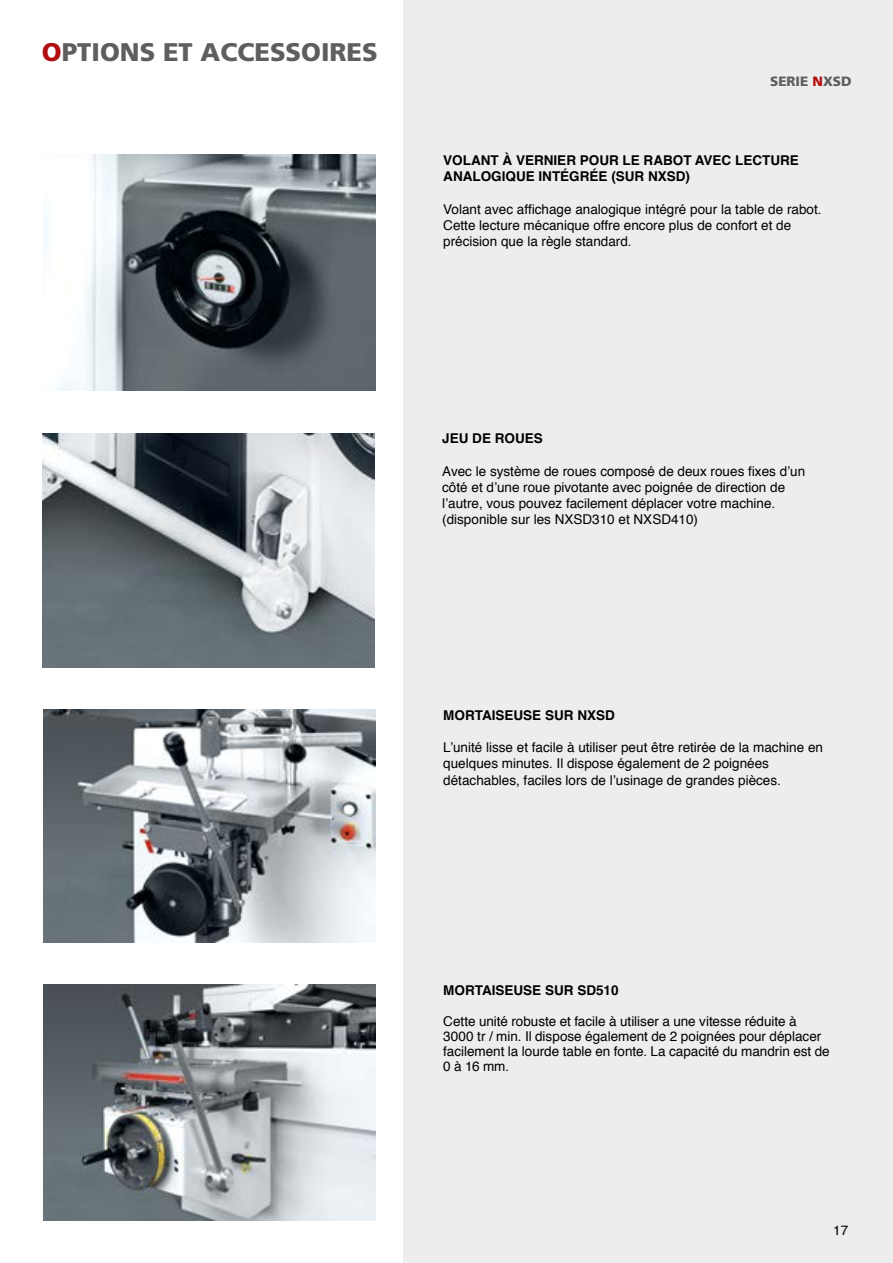
<style>
.page{position:relative;width:893px;height:1263px;background:#fff}
.page>*{position:absolute;margin:0;border:0;box-sizing:border-box;transform-origin:0 0}
.t1{font:900 25.5px "Frutiger LT Std";color:#5f5e5e}
.t2{font:13.5px/16.2px "Helvetica";color:#000}
.t3{font:700 13.5px/16.2px "Helvetica";color:#000}
.t4{font:900 13.5px "Frutiger LT Std";color:#5f5e5e}
.s1{color:#b20e10}
</style>
<div class="page">
<div style="left:404px;top:0;width:489px;height:1263px;background:#ededed"></div>
<img style="left:56px;top:155px;width:319px;height:235px">
<img style="left:44px;top:710px;width:331px;height:232px">
<img style="left:43px;top:433px;width:331px;height:234px">
<img style="left:44px;top:985px;width:331px;height:235px">
<h1 class="t1" style="left:42px;top:36px;width:337px"><span class="s1">O</span>PTIONS ET ACCESSOIRES</h1>
<p class="t4" style="left:770px;top:73px;width:83px">SERIE <span class="s1">N</span>XSD</p>
<p class="t3" style="left:443px;top:152px;width:357px">VOLANT À VERNIER POUR LE RABOT AVEC LECTURE<br>ANALOGIQUE INTÉGRÉE (SUR NXSD)</p>
<p class="t2" style="left:443px;top:201px;width:380px">Volant avec affichage analogique intégré pour la table de rabot.<br>Cette lecture mécanique offre encore plus de confort et de précision que la règle standard.</p>
<p class="t3" style="left:442px;top:431px;width:102px">JEU DE ROUES</p>
<p class="t2" style="left:442px;top:463px;width:364px">Avec le système de roues composé de deux roues fixes d’un côté et d’une roue pivotante avec poignée de direction de l’autre, vous pouvez facilement déplacer votre machine. (disponible sur les NXSD310 et NXSD410)</p>
<p class="t3" style="left:443px;top:707px;width:173px">MORTAISEUSE SUR NXSD</p>
<p class="t2" style="left:443px;top:740px;width:381px">L’unité lisse et facile à utiliser peut être retirée de la machine en quelques minutes. Il dispose également de 2 poignées détachables, faciles lors de l’usinage de grandes pièces.</p>
<p class="t3" style="left:443px;top:982px;width:177px">MORTAISEUSE SUR SD510</p>
<p class="t2" style="left:443px;top:1014px;width:388px;line-height:15px">Cette unité robuste et facile à utiliser a une vitesse réduite à 3000 tr / min. Il dispose également de 2 poignées pour déplacer facilement la lourde table en fonte. La capacité du mandrin est de 0 à 16 mm.</p>
<p class="t2" style="left:833px;top:1222px;width:17px">17</p>
</div>
